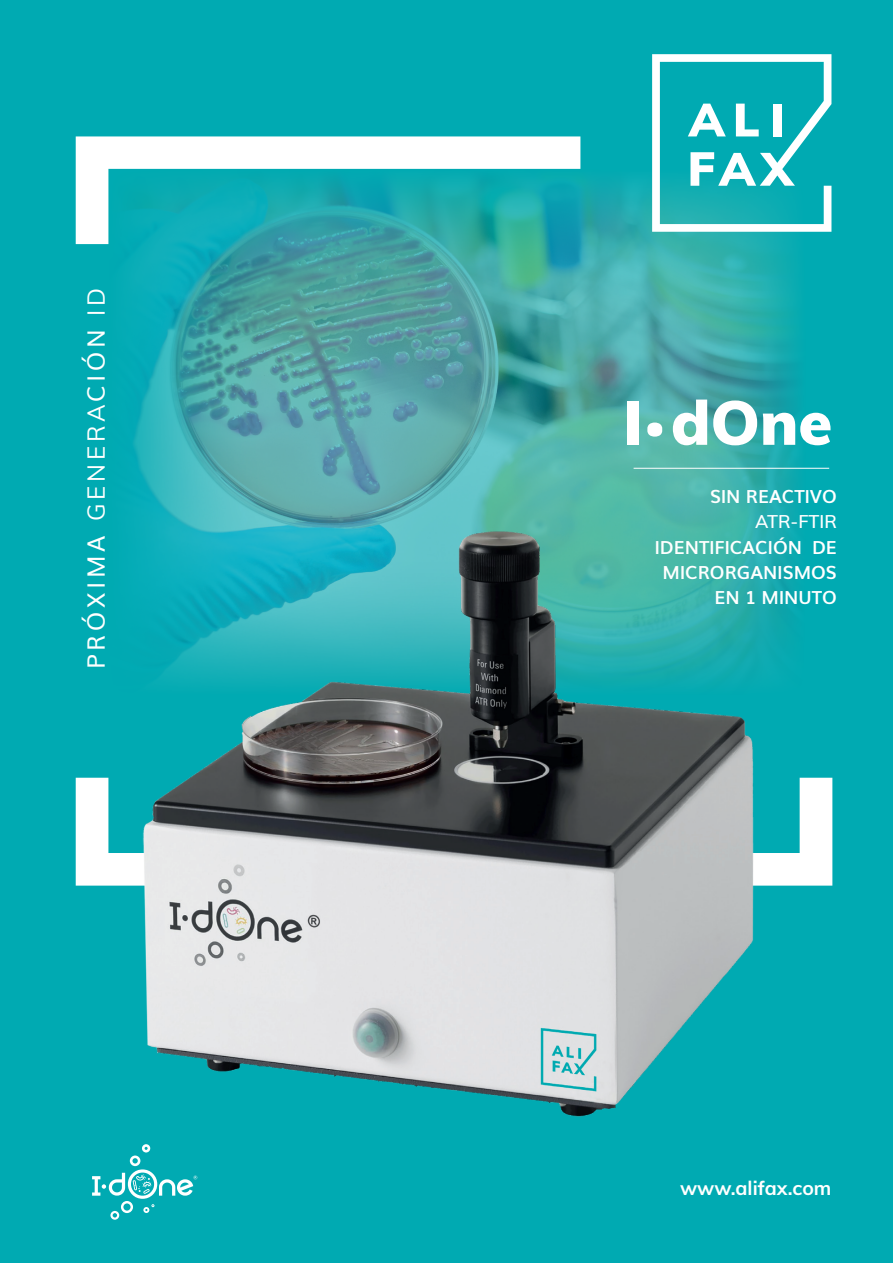
<style>
.page{position:relative;width:893px;height:1263px;background:#00aab2}
.page>*{position:absolute;margin:0;border:0;box-sizing:border-box;transform-origin:0 0}
.t1{font:900 61.5px "Muli";color:#fff}
.t2{font:24px "Muli";letter-spacing:.16em;color:#fff}
.t3{font:700 19.5px "Muli";color:#fff}
.t4{font:700 18px/25.2px "Muli";color:#fff;text-align:right}
.t5{font:600 18px "Muli";color:#fff}
.s1{font-style:inherit}
.s2{font-family:"Roboto";font-weight:400;font-stretch:condensed}
</style>
<div class="page">
<img style="left:132px;top:179px;width:674px;height:455px">
<hr style="left:634px;top:468px;width:195px;height:1px;background:#fff">
<svg style="left:652px;top:54px;width:179px;height:178px"></svg>
<svg style="left:76px;top:136px;width:504px;height:108px"></svg>
<svg style="left:76px;top:778px;width:756px;height:108px;background:#d9f2f3"></svg>
<img style="left:109px;top:519px;width:674px;height:598px">
<svg style="left:92px;top:1144px;width:105px;height:76px"></svg>
<h2 class="t2" style="left:77px;top:669px;width:383px;rotate:-90deg">PRÓXIMA <span class="s1">GENERA</span>CIÓN <span class="s1">ID</span></h2>
<h1 class="t1" style="left:623px;top:377px;width:211px">I<span class="s2">•</span>dOne</h1>
<p class="t4" style="left:710px;top:483px;width:128px">SIN REACTIVO</p>
<p class="t5" style="left:755px;top:509px;width:83px">ATR-FTIR</p>
<p class="t4" style="left:655px;top:533px;width:184px">IDENTIFICACIÓN DE<br>MICRORGANISMOS<br>EN 1 MINUTO</p>
<p class="t3" style="left:680px;top:1174px;width:153px">www.alifax.com</p>
</div>
